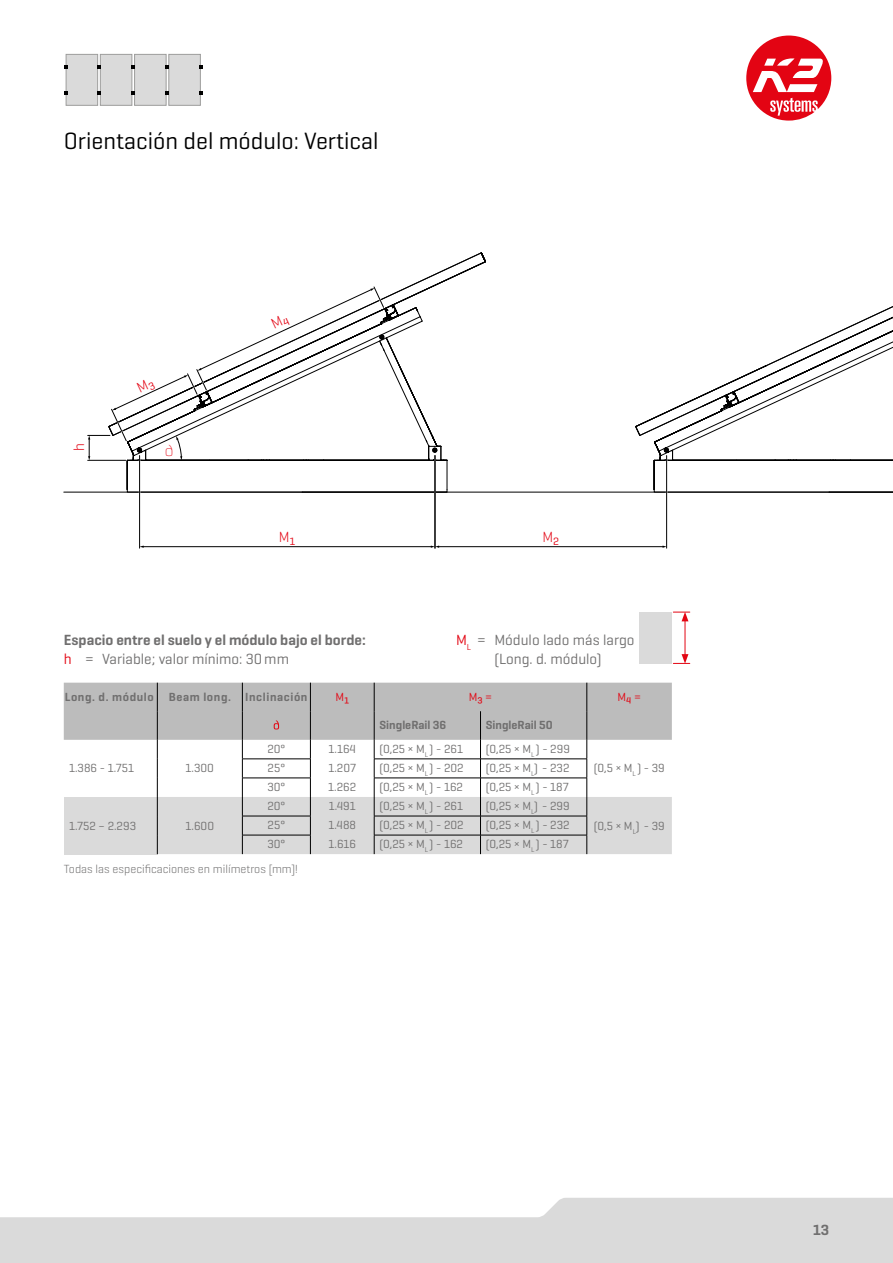
<style>
.page{position:relative;width:893px;height:1263px;background:#fff}
.page>*{position:absolute;margin:0;border:0;box-sizing:border-box;transform-origin:0 0}
.t1{font:24px "K2 Geogrotesque";color:#000}
.t2{font:600 15px/19px "K2 Geogrotesque";color:#706f6f}
.t3{font:15px/19px "K2 Geogrotesque";color:#706f6f;text-align:center}
.t4{font:300 15px "K2 Geogrotesque";color:#e30413}
.t5{font:100 15px "Saira";color:#e30413}
.t6{font:12px "K2 Geogrotesque";color:#706f6f}
.t7{font:300 12px "K2 Geogrotesque";color:#706f6f}
.t8{font:600 12px "K2 Geogrotesque";letter-spacing:.05em;color:#706f6f}
.t9{font:600 12px "K2 Geogrotesque";color:#706f6f}
.t10{font:12px "K2 Geogrotesque";color:#e30613}
.s1{font-size:19.5px}
.s2{font-weight:400;color:#e30613}
.s3{font-weight:400}
.s4{color:#e30613}
.s5{font-size:16.5px}
</style>
<div class="page">
<svg style="left:0;top:1198px;width:893px;height:65px;fill:#dadada"></svg>
<svg style="left:746px;top:36px;width:85px;height:85px"></svg>
<hr style="left:64px;top:492px;width:829px;height:1px;background:#000">
<hr style="left:438px;top:546px;width:225px;height:1px;background:#000">
<svg style="left:593px;top:306px;width:300px;height:243px"></svg>
<svg style="left:64px;top:683px;width:608px;height:171px"></svg>
<div style="left:639px;top:612px;width:33px;height:52px;background:#dadada"></div>
<hr style="left:685px;top:619px;width:1px;height:37px;background:#e30613">
<svg style="left:673px;top:612px;width:17px;height:9px"></svg>
<svg style="left:673px;top:654px;width:17px;height:10px"></svg>
<div style="left:100px;top:54px;width:32px;height:52px;background:#dadada;border:1px solid #9d9d9c"></div>
<div style="left:134px;top:54px;width:32px;height:52px;background:#dadada;border:1px solid #9d9d9c"></div>
<div style="left:168px;top:54px;width:33px;height:52px;background:#dadada;border:1px solid #9d9d9c"></div>
<div style="left:66px;top:54px;width:32px;height:52px;background:#dadada;border:1px solid #9d9d9c"></div>
<svg style="left:64px;top:65px;width:4px;height:4px"></svg>
<svg style="left:64px;top:91px;width:4px;height:4px"></svg>
<svg style="left:97px;top:65px;width:4px;height:4px"></svg>
<svg style="left:131px;top:65px;width:4px;height:4px"></svg>
<svg style="left:166px;top:65px;width:3px;height:4px"></svg>
<svg style="left:199px;top:65px;width:4px;height:4px"></svg>
<svg style="left:74px;top:79px;width:412px;height:470px"></svg>
<h1 class="t1" style="left:64px;top:126px;width:316px">Orientación del módulo: Vertical</h1>
<p class="t4" style="left:70px;top:451px;width:9px;rotate:-90deg">h</p>
<p class="t5" style="left:165px;top:438px;width:10px">∂</p>
<p class="t4" style="left:279px;top:527px;width:18px">M<span class="s1">1</span></p>
<p class="t4" style="left:542px;top:527px;width:18px">M<span class="s1">2</span></p>
<p class="t2" style="left:64px;top:630px;width:304px">Espacio entre el suelo y el módulo bajo el borde: <span class="s2">h</span> <span class="s3">= Variable; valor mínimo: 30mm</span></p>
<p class="t3" style="left:456px;top:629px;width:180px"><span class="s4">M</span><sub>L</sub> = Módulo lado más largo (Long. d. módulo)</p>
<p class="t8" style="left:65px;top:689px;width:244px">Long. d. módulo Beam long. Inclinación</p>
<p class="t10" style="left:335px;top:689px;width:15px">M<span class="s5">₁</span></p>
<p class="t10" style="left:469px;top:689px;width:25px">M<span class="s5">₃</span> =</p>
<p class="t10" style="left:617px;top:689px;width:25px">M<span class="s5">₄</span> =</p>
<p class="t9" style="left:379px;top:718px;width:68px">SingleRail 36</p>
<p class="t9" style="left:486px;top:718px;width:68px">SingleRail 50</p>
<p class="t6" style="left:69px;top:761px;width:67px">1.386 - 1.751</p>
<p class="t6" style="left:186px;top:761px;width:30px">1.300</p>
<p class="t6" style="left:267px;top:741px;width:20px">20°</p>
<p class="t6" style="left:329px;top:741px;width:29px">1.164</p>
<p class="t6" style="left:379px;top:741px;width:85px">(0,25 × M<sub>L</sub> ) - 261</p>
<p class="t6" style="left:486px;top:741px;width:86px">(0,25 × M<sub>L</sub> ) - 299</p>
<p class="t6" style="left:268px;top:760px;width:19px">25°</p>
<p class="t6" style="left:328px;top:760px;width:29px">1.207</p>
<p class="t6" style="left:379px;top:760px;width:86px">(0,25 × M<sub>L</sub> ) - 202</p>
<p class="t6" style="left:486px;top:760px;width:85px">(0,25 × M<sub>L</sub>) - 232</p>
<p class="t6" style="left:267px;top:779px;width:20px">30°</p>
<p class="t6" style="left:328px;top:779px;width:29px">1.262</p>
<p class="t6" style="left:379px;top:779px;width:85px">(0,25 × M<sub>L</sub> ) - 162</p>
<p class="t6" style="left:486px;top:780px;width:84px">(0,25 × M<sub>L</sub> ) - 187</p>
<p class="t6" style="left:594px;top:761px;width:73px">(0,5 × M<sub>L</sub> ) - 39</p>
<p class="t6" style="left:267px;top:799px;width:20px">20°</p>
<p class="t6" style="left:329px;top:799px;width:28px">1.491</p>
<p class="t6" style="left:379px;top:799px;width:85px">(0,25 × M<sub>L</sub> ) - 261</p>
<p class="t6" style="left:486px;top:799px;width:85px">(0,25 × M<sub>L</sub>) - 299</p>
<p class="t6" style="left:268px;top:818px;width:19px">25°</p>
<p class="t6" style="left:329px;top:818px;width:29px">1.488</p>
<p class="t6" style="left:379px;top:818px;width:86px">(0,25 × M<sub>L</sub> ) - 202</p>
<p class="t6" style="left:486px;top:818px;width:85px">(0,25 × M<sub>L</sub> ) - 232</p>
<p class="t6" style="left:267px;top:837px;width:20px">30°</p>
<p class="t6" style="left:328px;top:837px;width:29px">1.616</p>
<p class="t6" style="left:379px;top:837px;width:85px">(0,25 × M<sub>L</sub> ) - 162</p>
<p class="t6" style="left:486px;top:837px;width:84px">(0,25 × M<sub>L</sub> ) - 187</p>
<p class="t7" style="left:64px;top:861px;width:236px">Todas las especificaciones en milímetros [mm]!</p>
<p class="t6" style="left:69px;top:818px;width:69px">1.752 – 2.293</p>
<p class="t6" style="left:186px;top:818px;width:30px">1.600</p>
<p class="t6" style="left:594px;top:818px;width:72px">(0,5 × M<sub>L</sub>) - 39</p>
<p class="t2" style="left:813px;top:1220px;width:18px">13</p>
</div>
